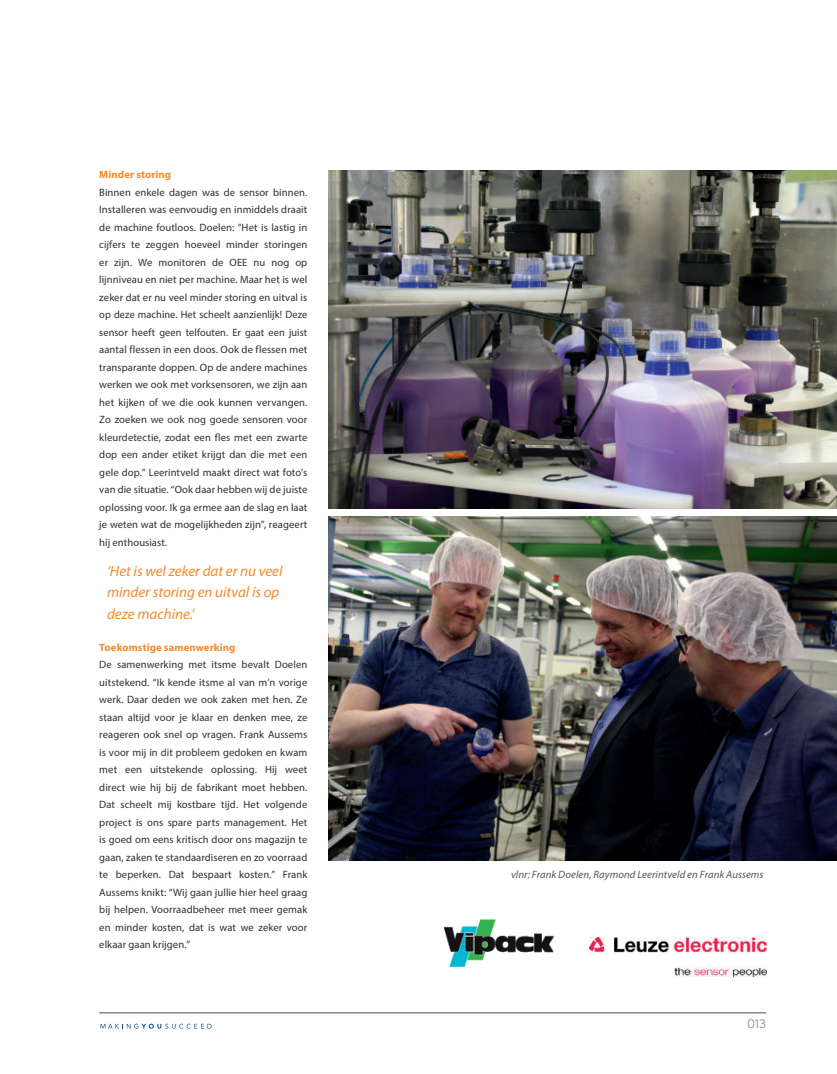
<style>
.page{position:relative;width:837px;height:1074px;background:#fff}
.page>*{position:absolute;margin:0;border:0;box-sizing:border-box;transform-origin:0 0}
.t1{font:italic 15px/21.2px "Myriad Pro";color:#f68a2a}
.t2{font:300 12.5px "Interstate";color:#939598}
.t3{font:10.62px/17.5px "Myriad Pro";letter-spacing:.005em;color:#312f30;text-align:justify}
.t4{font:italic 10.62px "Myriad Pro";letter-spacing:.005em;color:#555658}
.t5{font:700 10.62px "Myriad Pro";letter-spacing:.01em;color:#f68a2a}
</style>
<div class="page">
<hr style="left:99px;top:1012px;width:666px;height:1px;background:#4b4c4d">
<svg style="left:100px;top:1023px;width:111px;height:5px"></svg>
<img style="left:328px;top:171px;width:508px;height:338px">
<img style="left:328px;top:516px;width:508px;height:345px">
<img style="left:589px;top:937px;width:177px;height:39px">
<img style="left:444px;top:919px;width:111px;height:47px">
<p class="t5" style="left:99px;top:168px;width:73px">Minder storing</p>
<p class="t3" style="left:99px;top:183px;width:209px">Binnen enkele dagen was de sensor binnen.<br>Installeren was eenvoudig en inmiddels draait de machine foutloos. Doelen: “Het is lastig in cijfers te zeggen hoeveel minder storingen er zijn. We monitoren de OEE nu nog op lijnniveau en niet per machine. Maar het is wel zeker dat er nu veel minder storing en uitval is op deze machine. Het scheelt aanzienlijk! Deze sensor heeft geen telfouten. Er gaat een juist aantal flessen in een doos. Ook de flessen met transparante doppen. Op de andere machines werken we ook met vorksensoren, we zijn aan het kijken of we die ook kunnen vervangen.<br>Zo zoeken we ook nog goede sensoren voor kleurdetectie, zodat een fles met een zwarte dop een ander etiket krijgt dan die met een gele dop.” Leerintveld maakt direct wat foto’s van die situatie. “Ook daar hebben wij de juiste oplossing voor. Ik ga ermee aan de slag en laat je weten wat de mogelijkheden zijn”, reageert hij enthousiast.</p>
<h1 class="t1" style="left:107px;top:560px;width:177px">‘Het is wel zeker dat er nu veel minder storing en uitval is op deze machine.’</h1>
<p class="t5" style="left:99px;top:640px;width:137px">Toekomstige samenwerking</p>
<p class="t3" style="left:99px;top:656px;width:209px">De samenwerking met itsme bevalt Doelen uitstekend. “Ik kende itsme al van m’n vorige werk. Daar deden we ook zaken met hen. Ze staan altijd voor je klaar en denken mee, ze reageren ook snel op vragen. Frank Aussems is voor mij in dit probleem gedoken en kwam met een uitstekende oplossing. Hij weet direct wie hij bij de fabrikant moet hebben.<br>Dat scheelt mij kostbare tijd. Het volgende project is ons spare parts management. Het is goed om eens kritisch door ons magazijn te gaan, zaken te standaardiseren en zo voorraad te beperken. Dat bespaart kosten.” Frank Aussems knikt: “Wij gaan jullie hier heel graag bij helpen. Voorraadbeheer met meer gemak en minder kosten, dat is wat we zeker voor elkaar gaan krijgen.”</p>
<p class="t4" style="left:511px;top:868px;width:254px">vlnr: Frank Doelen, Raymond Leerintveld en Frank Aussems</p>
<p class="t2" style="left:747px;top:1016px;width:20px">013</p>
</div>
